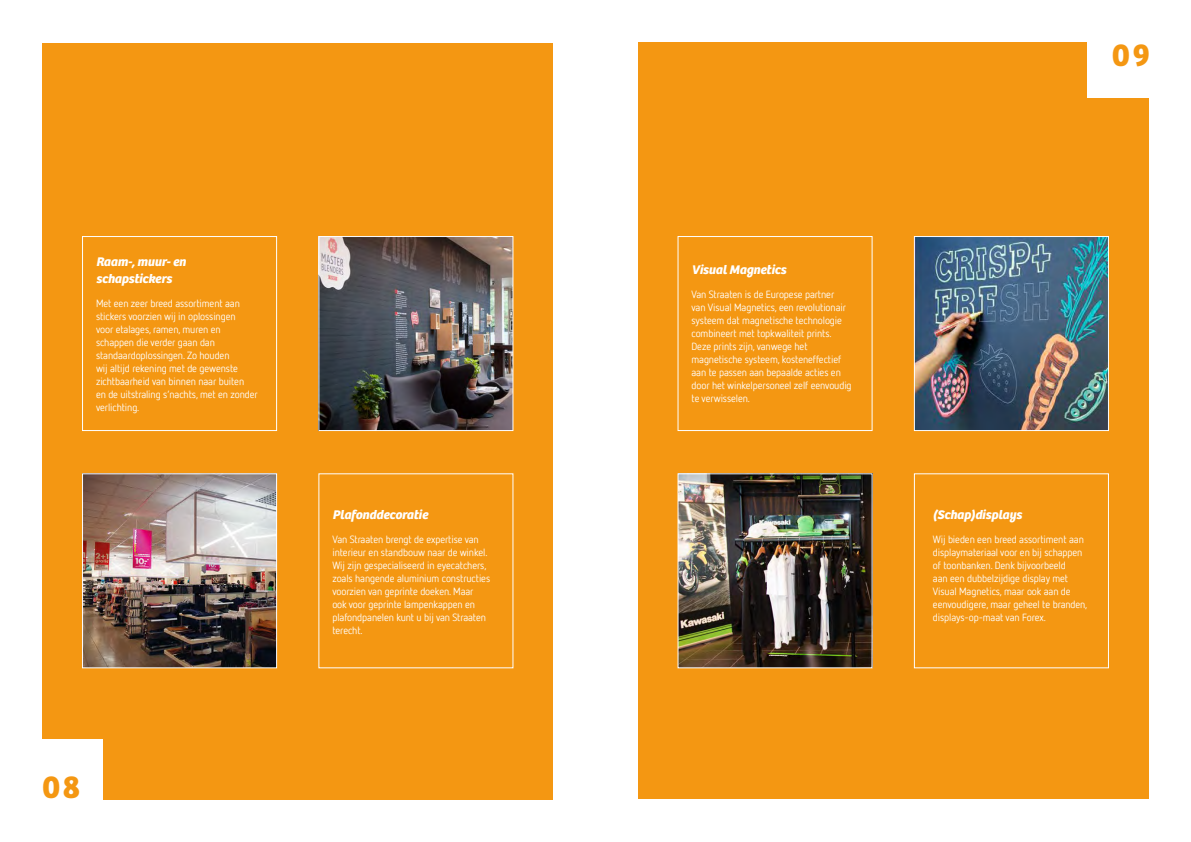
<style>
.page{position:relative;width:1191px;height:842px;background:#fff}
.page>*{position:absolute;margin:0;border:0;box-sizing:border-box;transform-origin:0 0}
.t1{font:700 33px "Bree";color:#f49712}
.t2{font:italic 700 13px/17px "Bree";letter-spacing:-.01em;color:#fff}
.t3{font:10.4px/13px "Netto Offc";letter-spacing:-.01em;color:#fff}
</style>
<div class="page">
<div style="left:42px;top:43px;width:511px;height:756px;background:#f49712"></div>
<div style="left:0;top:739px;width:103px;height:103px;background:#fff"></div>
<div style="left:638px;top:43px;width:510px;height:756px;background:#f49712"></div>
<div style="left:1087px;top:0;width:104px;height:98px;background:#fff"></div>
<img style="left:320px;top:238px;width:191px;height:191px">
<div style="left:318px;top:236px;width:195px;height:195px;border:1px solid #fff"></div>
<img style="left:84px;top:475px;width:191px;height:191px">
<div style="left:82px;top:473px;width:195px;height:195px;border:1px solid #fff"></div>
<div style="left:82px;top:236px;width:195px;height:195px;border:1px solid #fff"></div>
<img style="left:916px;top:238px;width:190px;height:191px">
<div style="left:914px;top:236px;width:194px;height:195px;border:1px solid #fff"></div>
<div style="left:677px;top:236px;width:195px;height:195px;border:1px solid #fff"></div>
<img style="left:679px;top:475px;width:191px;height:191px">
<p class="t2" style="left:96px;top:253px;width:91px">Raam-, muur- en schapstickers</p>
<p class="t3" style="left:96px;top:296px;width:163px">Met een zeer breed assortiment aan stickers voorzien wij in oplossingen<br>voor etalages, ramen, muren en schappen die verder gaan dan standaardoplossingen. Zo houden<br>wij altijd rekening met de gewenste zichtbaarheid van binnen naar buiten<br>en de uitstraling s’nachts, met en zonder verlichting.</p>
<h1 class="t1" style="left:42px;top:767px;width:39px">08</h1>
<p class="t2" style="left:332px;top:506px;width:97px">Plafonddecoratie</p>
<p class="t3" style="left:332px;top:533px;width:159px">Van Straaten brengt de expertise van interieur en standbouw naar de winkel.<br>Wij zijn gespecialiseerd in eyecatchers, zoals hangende aluminium constructies voorzien van geprinte doeken. Maar ook voor geprinte lampenkappen en plafondpanelen kunt u bij van Straaten terecht.</p>
<p class="t2" style="left:691px;top:261px;width:96px">Visual Magnetics</p>
<p class="t3" style="left:691px;top:288px;width:162px">Van Straaten is de Europese partner<br>van Visual Magnetics, een revolutionair systeem dat magnetische technologie combineert met topkwaliteit prints.<br>Deze prints zijn, vanwege het magnetische systeem, kosteneffectief aan te passen aan bepaalde acties en door het winkelpersoneel zelf eenvoudig te verwisselen.</p>
<h1 class="t1" style="left:1112px;top:35px;width:39px">09</h1>
<p class="t2" style="left:933px;top:506px;width:90px">(Schap)displays</p>
<p class="t3" style="left:933px;top:533px;width:156px">Wij bieden een breed assortiment aan displaymateriaal voor en bij schappen of toonbanken. Denk bijvoorbeeld<br>aan een dubbelzijdige display met Visual Magnetics, maar ook aan de eenvoudigere, maar geheel te branden, displays-op-maat van Forex.</p>
</div>
